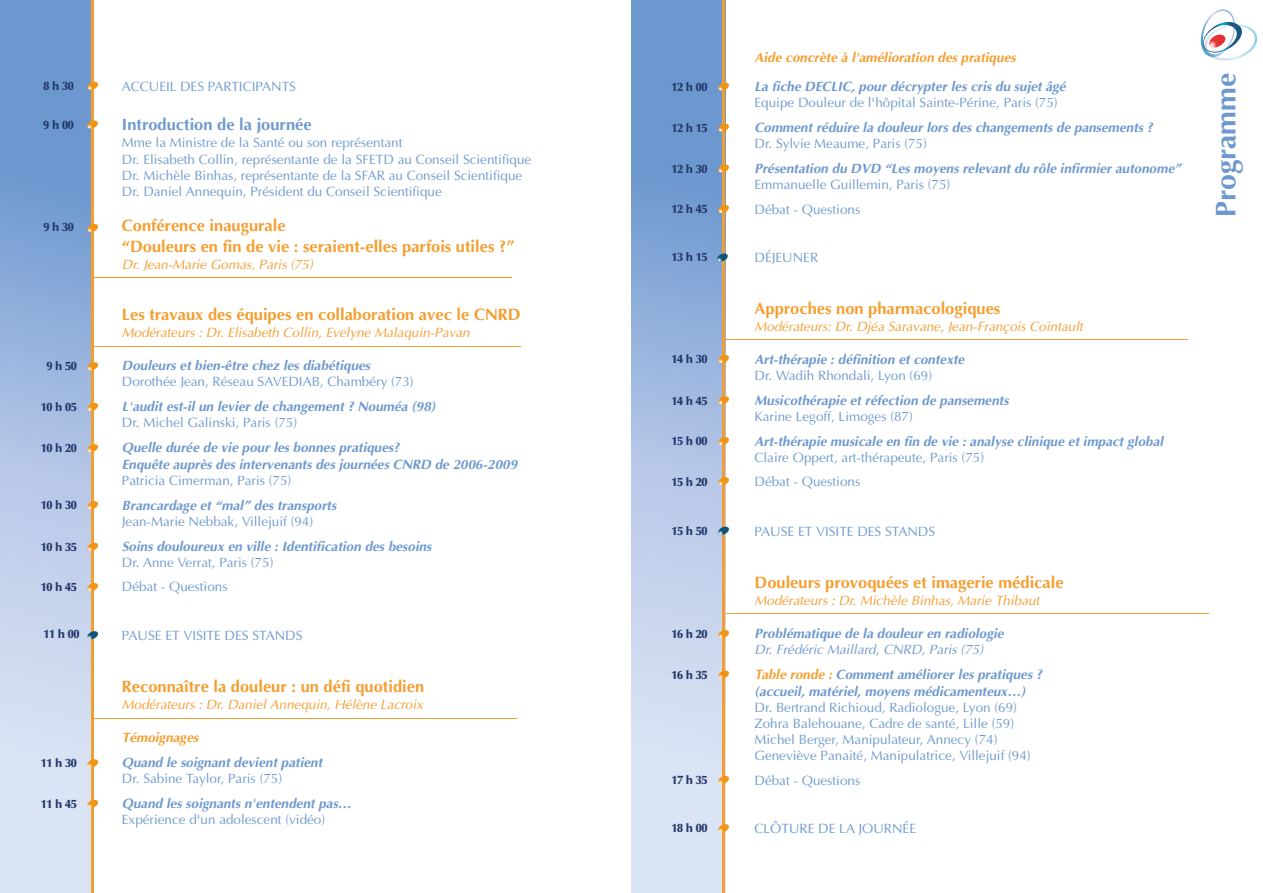
<style>
.page{position:relative;width:1263px;height:893px;background:#fff}
.page>*{position:absolute;margin:0;border:0;box-sizing:border-box;transform-origin:0 0}
.t1{font:700 28.5px "Optima";color:#6e99cf}
.t2{font:700 16.5px/20.2px "Optima";color:#f59e30}
.t3{font:700 16.5px "Optima";color:#6e99cf}
.t4{font:13.5px/16.2px "Optima";color:#6e99cf}
.t5{font:italic 700 13.5px/16.5px "Optima";color:#6e99cf}
.t6{font:italic 13.5px "Optima";color:#f59e30}
.t7{font:italic 13.5px/24.9px "Optima";color:#6e99cf}
.t8{font:italic 700 13.5px "Optima";color:#f59e30}
.t9{font:900 12px "Optima";letter-spacing:-.025em;color:#24386b}
.s1{font-weight:700;color:#f59e30}
.s2{font-weight:700}
</style>
<div class="page">
<svg style="left:1200px;top:9px;width:58px;height:52px"></svg>
<hr style="left:92px;top:277px;width:419px;height:1px;background:#f29414">
<hr style="left:89px;top:346px;width:432px;height:1px;background:#f59e30">
<hr style="left:724px;top:339px;width:464px;height:1px;background:#f59e30">
<hr style="left:723px;top:613px;width:486px;height:1px;background:#f59e30">
<hr style="left:88px;top:718px;width:429px;height:1px;background:#f59e30">
<svg style="left:0;top:0;width:91px;height:893px"></svg>
<hr style="left:91px;top:0;width:3px;height:893px;background:#f59e30">
<svg style="left:87px;top:81px;width:11px;height:9px"></svg>
<svg style="left:87px;top:120px;width:11px;height:9px"></svg>
<svg style="left:87px;top:223px;width:11px;height:10px"></svg>
<svg style="left:87px;top:362px;width:11px;height:9px"></svg>
<svg style="left:87px;top:402px;width:11px;height:9px"></svg>
<svg style="left:87px;top:444px;width:11px;height:9px"></svg>
<svg style="left:87px;top:501px;width:11px;height:9px"></svg>
<svg style="left:87px;top:542px;width:11px;height:9px"></svg>
<svg style="left:87px;top:582px;width:11px;height:10px"></svg>
<svg style="left:87px;top:759px;width:11px;height:9px"></svg>
<svg style="left:87px;top:799px;width:11px;height:9px"></svg>
<svg style="left:87px;top:631px;width:11px;height:9px"></svg>
<svg style="left:631px;top:0;width:92px;height:893px"></svg>
<hr style="left:723px;top:0;width:2px;height:893px;background:#f59e30">
<svg style="left:718px;top:354px;width:11px;height:9px"></svg>
<svg style="left:718px;top:396px;width:11px;height:9px"></svg>
<svg style="left:718px;top:477px;width:11px;height:9px"></svg>
<svg style="left:718px;top:437px;width:11px;height:9px"></svg>
<svg style="left:718px;top:629px;width:11px;height:10px"></svg>
<svg style="left:718px;top:670px;width:11px;height:9px"></svg>
<svg style="left:718px;top:775px;width:11px;height:9px"></svg>
<svg style="left:718px;top:824px;width:11px;height:9px"></svg>
<svg style="left:716px;top:253px;width:12px;height:9px"></svg>
<svg style="left:718px;top:526px;width:11px;height:9px"></svg>
<svg style="left:718px;top:82px;width:11px;height:9px"></svg>
<svg style="left:718px;top:123px;width:11px;height:9px"></svg>
<svg style="left:718px;top:164px;width:11px;height:9px"></svg>
<svg style="left:718px;top:204px;width:11px;height:10px"></svg>
<p class="t9" style="left:43px;top:81px;width:32px">8 h 30</p>
<p class="t9" style="left:43px;top:120px;width:32px">9 h 00</p>
<p class="t9" style="left:43px;top:222px;width:32px">9 h 30</p>
<p class="t4" style="left:122px;top:79px;width:176px">ACCUEIL DES PARTICIPANTS</p>
<p class="t3" style="left:122px;top:118px;width:191px">Introduction de la journée</p>
<p class="t4" style="left:122px;top:136px;width:411px">Mme la Ministre de la Santé ou son représentant<br>Dr. Elisabeth Collin, représentante de la SFETD au Conseil Scientifique Dr. Michèle Binhas, représentante de la SFAR au Conseil Scientifique Dr. Daniel Annequin, Président du Conseil Scientifique</p>
<p class="t2" style="left:122px;top:217px;width:394px">Conférence inaugurale<br>“Douleurs en fin de vie : seraient-elles parfois utiles ?”</p>
<p class="t6" style="left:122px;top:259px;width:193px">Dr. Jean-Marie Gomas, Paris (75)</p>
<p class="t2" style="left:122px;top:306px;width:400px">Les travaux des équipes en collaboration avec le CNRD</p>
<p class="t6" style="left:122px;top:327px;width:349px">Modérateurs : Dr. Elisabeth Collin, Evelyne Malaquin-Pavan</p>
<p class="t9" style="left:671px;top:82px;width:38px">12 h 00</p>
<p class="t9" style="left:671px;top:123px;width:38px">12 h 15</p>
<p class="t9" style="left:671px;top:164px;width:38px">12 h 30</p>
<p class="t9" style="left:671px;top:205px;width:38px">12 h 45</p>
<p class="t9" style="left:671px;top:253px;width:38px">13 h 15</p>
<p class="t9" style="left:671px;top:354px;width:38px">14 h 30</p>
<p class="t9" style="left:671px;top:396px;width:38px">14 h 45</p>
<p class="t5" style="left:122px;top:359px;width:250px">Douleurs et bien-être chez les diabétiques</p>
<p class="t4" style="left:122px;top:375px;width:293px">Dorothée Jean, Réseau SAVEDIAB, Chambéry (73)</p>
<p class="t5" style="left:122px;top:400px;width:315px">L'audit est-il un levier de changement ? Nouméa (98)</p>
<p class="t4" style="left:122px;top:416px;width:177px">Dr. Michel Galinski, Paris (75)</p>
<p class="t5" style="left:122px;top:441px;width:397px">Quelle durée de vie pour les bonnes pratiques?<br>Enquête auprès des intervenants des journées CNRD de 2006-2009</p>
<p class="t4" style="left:122px;top:474px;width:171px">Patricia Cimerman, Paris (75)</p>
<p class="t5" style="left:122px;top:498px;width:216px">Brancardage et “mal” des transports</p>
<p class="t4" style="left:122px;top:515px;width:193px">Jean-Marie Nebbak, Villejuif (94)</p>
<p class="t5" style="left:122px;top:539px;width:311px">Soins douloureux en ville : Identification des besoins</p>
<p class="t4" style="left:122px;top:552px;width:153px;line-height:24.2px">Dr. Anne Verrat, Paris (75)<br>Débat - Questions</p>
<p class="t4" style="left:122px;top:628px;width:182px">PAUSE ET VISITE DES STANDS</p>
<p class="t9" style="left:46px;top:361px;width:32px">9 h 50</p>
<p class="t9" style="left:41px;top:402px;width:38px">10 h 05</p>
<p class="t9" style="left:41px;top:443px;width:38px">10 h 20</p>
<p class="t9" style="left:671px;top:437px;width:38px">15 h 00</p>
<p class="t9" style="left:671px;top:477px;width:38px">15 h 20</p>
<p class="t9" style="left:41px;top:500px;width:38px">10 h 30</p>
<p class="t9" style="left:41px;top:542px;width:38px">10 h 35</p>
<p class="t9" style="left:41px;top:582px;width:38px">10 h 45</p>
<p class="t9" style="left:671px;top:526px;width:38px">15 h 50</p>
<p class="t9" style="left:43px;top:630px;width:38px">11 h 00</p>
<p class="t9" style="left:671px;top:629px;width:38px">16 h 20</p>
<p class="t9" style="left:671px;top:670px;width:38px">16 h 35</p>
<p class="t2" style="left:122px;top:678px;width:304px">Reconnaître la douleur : un défi quotidien</p>
<p class="t6" style="left:122px;top:699px;width:303px">Modérateurs : Dr. Daniel Annequin, Hélène Lacroix</p>
<p class="t8" style="left:122px;top:732px;width:78px">Témoignages</p>
<p class="t9" style="left:41px;top:758px;width:38px">11 h 30</p>
<p class="t9" style="left:41px;top:799px;width:38px">11 h 45</p>
<p class="t5" style="left:122px;top:756px;width:202px">Quand le soignant devient patient</p>
<p class="t4" style="left:122px;top:772px;width:162px">Dr. Sabine Taylor, Paris (75)</p>
<p class="t5" style="left:122px;top:797px;width:231px">Quand les soignants n'entendent pas…</p>
<p class="t4" style="left:122px;top:813px;width:205px">Expérience d'un adolescent (vidéo)</p>
<p class="t9" style="left:671px;top:775px;width:38px">17 h 35</p>
<p class="t9" style="left:671px;top:823px;width:38px">18 h 00</p>
<p class="t8" style="left:754px;top:52px;width:263px">Aide concrète à l'amélioration des pratiques</p>
<p class="t5" style="left:754px;top:80px;width:313px">La fiche DECLIC, pour décrypter les cris du sujet âgé</p>
<p class="t4" style="left:754px;top:96px;width:305px">Equipe Douleur de l'hôpital Sainte-Périne, Paris (75)</p>
<p class="t5" style="left:754px;top:121px;width:400px">Comment réduire la douleur lors des changements de pansements ?</p>
<p class="t4" style="left:754px;top:137px;width:174px">Dr. Sylvie Meaume, Paris (75)</p>
<p class="t5" style="left:754px;top:162px;width:428px">Présentation du DVD “Les moyens relevant du rôle infirmier autonome”</p>
<p class="t4" style="left:754px;top:174px;width:197px;line-height:24.2px">Emmanuelle Guillemin, Paris (75)<br>Débat - Questions</p>
<p class="t4" style="left:754px;top:251px;width:65px">DÉJEUNER</p>
<p class="t2" style="left:754px;top:300px;width:247px">Approches non pharmacologiques</p>
<p class="t6" style="left:754px;top:321px;width:330px">Modérateurs: Dr. Djéa Saravane, Jean-François Cointault</p>
<p class="t5" style="left:754px;top:353px;width:211px">Art-thérapie : définition et contexte</p>
<p class="t4" style="left:754px;top:369px;width:179px">Dr. Wadih Rhondali, Lyon (69)</p>
<p class="t5" style="left:754px;top:394px;width:256px">Musicothérapie et réfection de pansements</p>
<p class="t4" style="left:754px;top:410px;width:160px">Karine Legoff, Limoges (87)</p>
<p class="t5" style="left:754px;top:435px;width:410px">Art-thérapie musicale en fin de vie : analyse clinique et impact global</p>
<p class="t4" style="left:754px;top:447px;width:231px;line-height:24.2px">Claire Oppert, art-thérapeute, Paris (75)<br>Débat - Questions</p>
<p class="t4" style="left:754px;top:524px;width:182px">PAUSE ET VISITE DES STANDS</p>
<p class="t2" style="left:754px;top:574px;width:311px">Douleurs provoquées et imagerie médicale</p>
<p class="t6" style="left:754px;top:595px;width:286px">Modérateurs : Dr. Michèle Binhas, Marie Thibaut</p>
<p class="t5" style="left:754px;top:627px;width:251px">Problématique de la douleur en radiologie</p>
<p class="t7" style="left:754px;top:639px;width:289px">Dr. Frédéric Maillard, CNRD, Paris (75)<br><span class="s1">Table ronde :</span> <span class="s2">Comment améliorer les pratiques ?</span></p>
<p class="t5" style="left:754px;top:684px;width:272px">(accueil, matériel, moyens médicamenteux…)</p>
<p class="t4" style="left:754px;top:701px;width:278px">Dr. Bertrand Richioud, Radiologue, Lyon (69)<br>Zohra Balehouane, Cadre de santé, Lille (59)<br>Michel Berger, Manipulateur, Annecy (74)<br>Geneviève Panaité, Manipulatrice, Villejuif (94)</p>
<p class="t4" style="left:754px;top:773px;width:107px">Débat - Questions</p>
<p class="t4" style="left:754px;top:822px;width:163px">CLÔTURE DE LA JOURNÉE</p>
<h1 class="t1" style="left:1215px;top:217px;width:146px;rotate:-90deg">Programme</h1>
</div>
